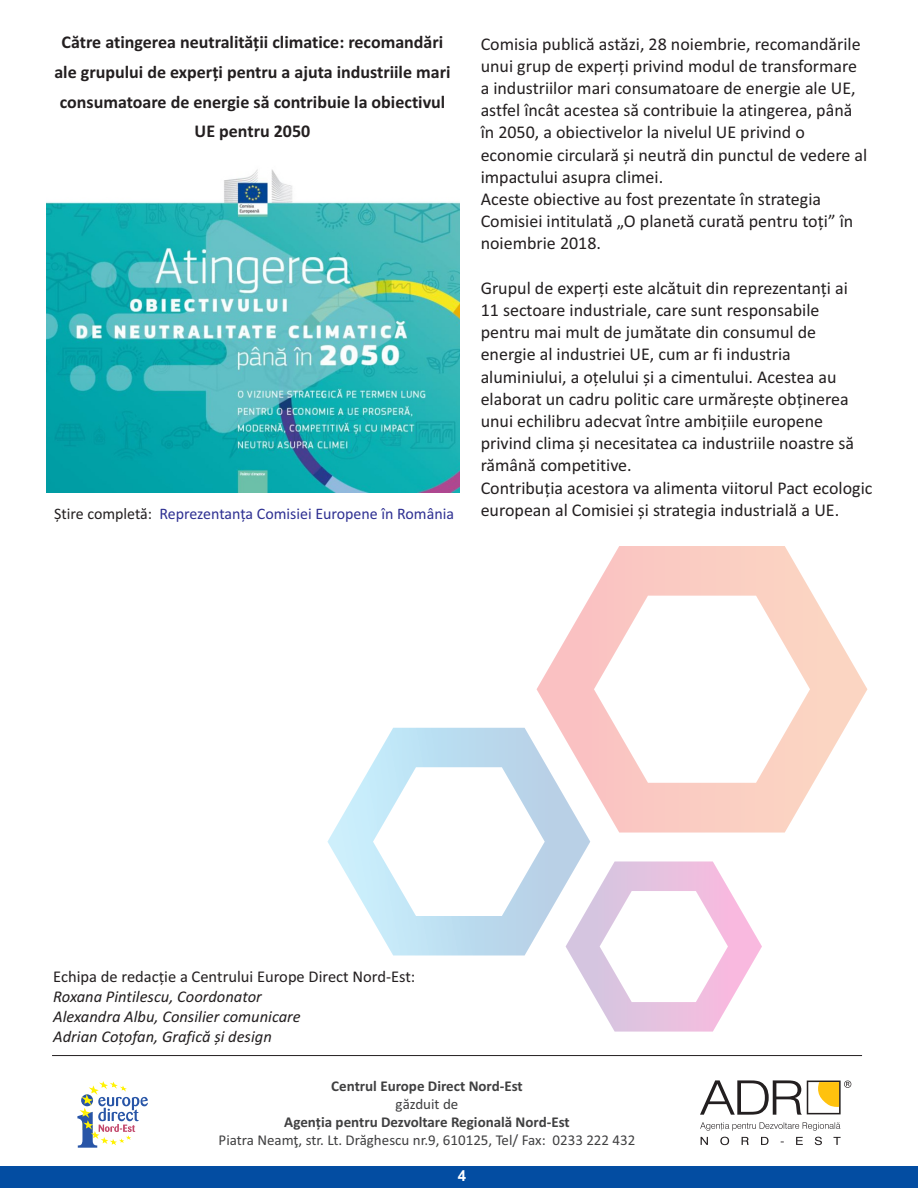
<style>
.page{position:relative;width:918px;height:1188px;background:#fff}
.page>*{position:absolute;margin:0;border:0;box-sizing:border-box;transform-origin:0 0}
.t1{font:18px/22.2px "Calibri";color:#231f20}
.t2{font:700 18px/30px "Calibri";color:#231f20;text-align:center}
.t3{font:italic 16.5px/20.1px "Calibri";color:#231f20}
.t4{font:16.5px "Calibri";color:#231f20}
.t5{font:16.05px "Calibri";color:#2e3092}
.t6{font:700 15px "Calibri";color:#404041}
.t7{font:15px "Calibri";color:#404041}
.t8{font:700 15px "Arial";color:#fff}
.s1{color:#231f20}
</style>
<div class="page">
<svg style="left:537px;top:546px;width:330px;height:287px"></svg>
<svg style="left:327px;top:728px;width:263px;height:228px"></svg>
<svg style="left:566px;top:861px;width:196px;height:171px"></svg>
<div style="left:0;top:1166px;width:918px;height:22px;background:#034da2"></div>
<hr style="left:52px;top:1055px;width:810px;height:1px;background:#231f20">
<svg style="left:701px;top:1137px;width:140px;height:8px"></svg>
<svg style="left:700px;top:1122px;width:140px;height:9px"></svg>
<svg style="left:700px;top:1080px;width:151px;height:35px"></svg>
<svg style="left:77px;top:1081px;width:71px;height:67px"></svg>
<img style="left:47px;top:169px;width:412px;height:324px">
<p class="t2" style="left:54px;top:28px;width:398px">Către atingerea neutralității climatice: recomandări ale grupului de experți pentru a ajuta industriile mari consumatoare de energie să contribuie la obiectivul UE pentru 2050</p>
<p class="t5" style="left:54px;top:507px;width:401px"><span class="s1">Știre completă:</span> Reprezentanța Comisiei Europene în România</p>
<p class="t1" style="left:481px;top:34px;width:388px">Comisia publică astăzi, 28 noiembrie, recomandările unui grup de experți privind modul de transformare a industriilor mari consumatoare de energie ale UE, astfel încât acestea să contribuie la atingerea, până în 2050, a obiectivelor la nivelul UE privind o economie circulară și neutră din punctul de vedere al impactului asupra climei.<br>Aceste obiective au fost prezentate în strategia Comisiei intitulată „O planetă curată pentru toți” în noiembrie 2018.</p>
<p class="t1" style="left:481px;top:278px;width:393px">Grupul de experți este alcătuit din reprezentanți ai<br>11 sectoare industriale, care sunt responsabile pentru mai mult de jumătate din consumul de energie al industriei UE, cum ar fi industria aluminiului, a oțelului și a cimentului. Acestea au elaborat un cadru politic care urmărește obținerea unui echilibru adecvat între ambițiile europene privind clima și necesitatea ca industriile noastre să rămână competitive.<br>Contribuția acestora va alimenta viitorul Pact ecologic european al Comisiei și strategia industrială a UE.</p>
<p class="t4" style="left:53px;top:969px;width:364px">Echipa de redacție a Centrului Europe Direct Nord-Est:</p>
<p class="t3" style="left:53px;top:988px;width:249px">Roxana Pintilescu, Coordonator<br>Alexandra Albu, Consilier comunicare<br>Adrian Coțofan, Grafică și design</p>
<p class="t6" style="left:331px;top:1079px;width:193px">Centrul Europe Direct Nord-Est</p>
<p class="t7" style="left:396px;top:1098px;width:64px">găzduit de</p>
<p class="t6" style="left:284px;top:1116px;width:287px">Agenția pentru Dezvoltare Regională Nord-Est</p>
<p class="t7" style="left:219px;top:1134px;width:418px">Piatra Neamţ, str. Lt. Drăghescu nr.9, 610125, Tel/ Fax: 0233 222 432</p>
<p class="t8" style="left:458px;top:1170px;width:10px">4</p>
</div>
